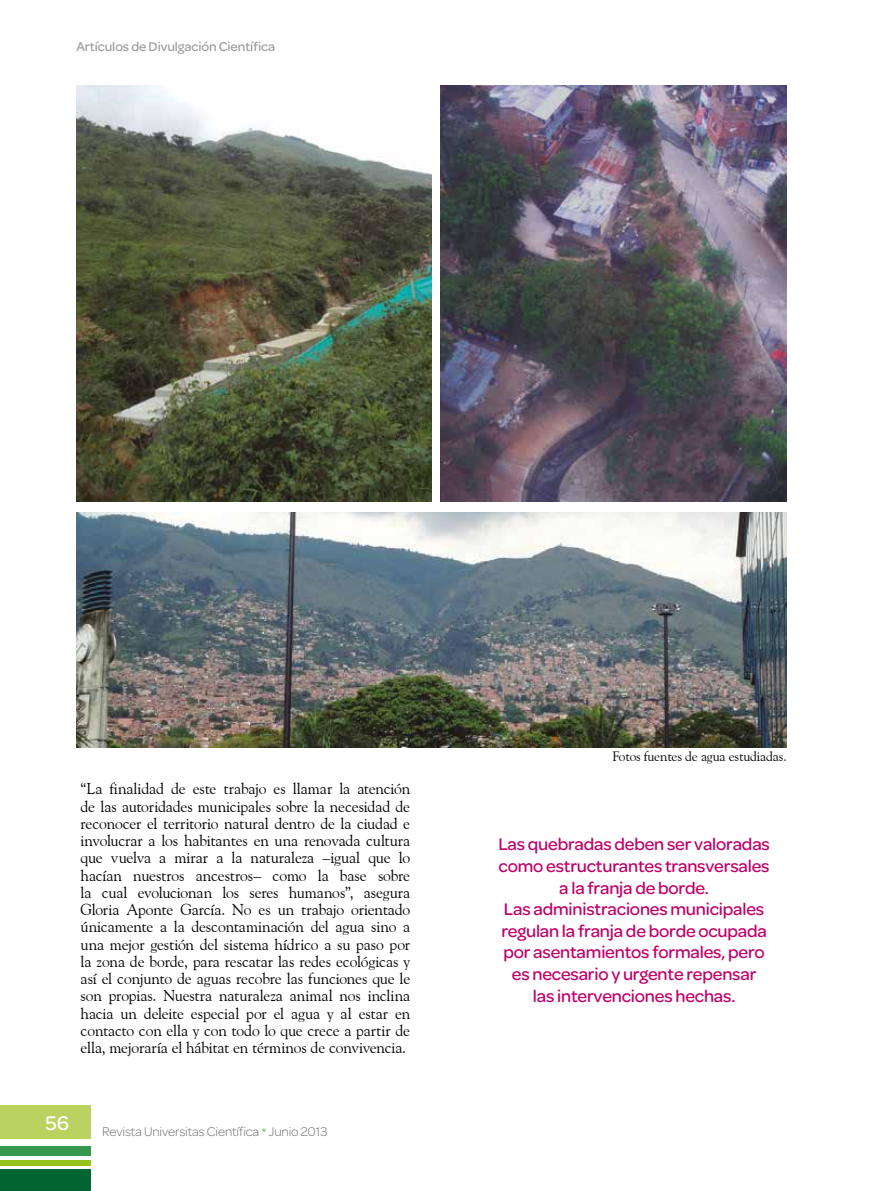
<style>
.page{position:relative;width:893px;height:1191px;background:#fff}
.page>*{position:absolute;margin:0;border:0;box-sizing:border-box;transform-origin:0 0}
.t1{font:500 21px "Omnes";color:#fff}
.t2{font:500 18px/21.6px "Omnes";letter-spacing:-.01em;color:#c00069;text-align:center}
.t3{font:15.75px/17.2px "Goudy Old Style BT";letter-spacing:-.015em;color:#000;text-align:justify}
.t4{font:300 13.5px "Omnes";letter-spacing:-.01em;color:#706f6f}
.t5{font:500 13.5px "Omnes";letter-spacing:-.005em;color:#9d9d9c}
.t6{font:13.5px "Goudy Old Style BT";letter-spacing:-.01em;color:#000}
.s1{color:#3aaa35}
</style>
<div class="page">
<div style="left:0;top:1146px;width:91px;height:10px;background:#36974e"></div>
<div style="left:0;top:1169px;width:91px;height:22px;background:#006533"></div>
<div style="left:0;top:1160px;width:91px;height:5px;background:#95c11f"></div>
<div style="left:0;top:1105px;width:91px;height:34px;background:#bad25f"></div>
<img style="left:77px;top:512px;width:710px;height:235px">
<img style="left:77px;top:85px;width:355px;height:417px">
<img style="left:441px;top:85px;width:346px;height:417px">
<p class="t5" style="left:77px;top:39px;width:200px">Artículos de Divulgación Científica</p>
<p class="t3" style="left:81px;top:780px;width:331px">“La finalidad de este trabajo es llamar la atención de las autoridades municipales sobre la necesidad de reconocer el territorio natural dentro de la ciudad e involucrar a los habitantes en una renovada cultura que vuelva a mirar a la naturaleza –igual que lo hacían nuestros ancestros– como la base sobre la cual evolucionan los seres humanos”, asegura Gloria Aponte García. No es un trabajo orientado únicamente a la descontaminación del agua sino a una mejor gestión del sistema hídrico a su paso por la zona de borde, para rescatar las redes ecológicas y así el conjunto de aguas recobre las funciones que le son propias. Nuestra naturaleza animal nos inclina hacia un deleite especial por el agua y al estar en contacto con ella y con todo lo que crece a partir de ella, mejoraría el hábitat en términos de convivencia.</p>
<h1 class="t1" style="left:45px;top:1111px;width:25px">56</h1>
<p class="t4" style="left:102px;top:1123px;width:227px">Revista Universitas Científica <span class="s1">*</span> Junio 2013</p>
<p class="t6" style="left:612px;top:748px;width:176px">Fotos fuentes de agua estudiadas.</p>
<p class="t2" style="left:498px;top:833px;width:273px">Las quebradas deben ser valoradas como estructurantes transversales a la franja de borde.<br>Las administraciones municipales regulan la franja de borde ocupada por asentamientos formales, pero es necesario y urgente repensar<br>las intervenciones hechas.</p>
</div>
